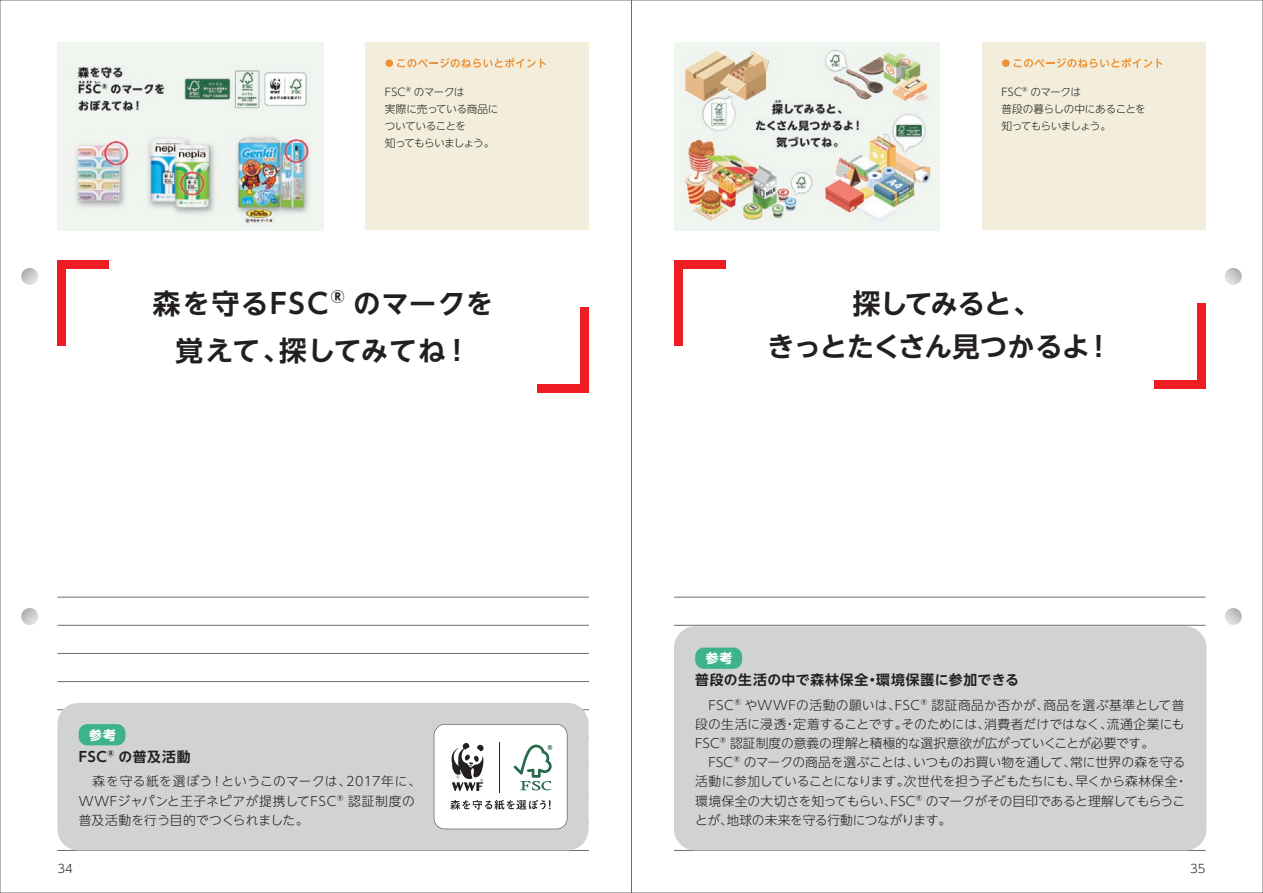
<style>
.page{position:relative;width:1263px;height:893px;background:#fff}
.page>*{position:absolute;margin:0;border:0;box-sizing:border-box;transform-origin:0 0}
.t1{font:700 27.6px/46.8px "UD Shin Go NT Pr 6 N De";letter-spacing:.045em;color:#231f20;text-align:center}
.t2{font:700 27.6px/42.5px "UD Shin Go NT Pr 6 N De";letter-spacing:-.01em;color:#231f20;text-align:center}
.t3{font:700 13.8px "UD Shin Go NT Pr 6 N De";letter-spacing:.045em;color:#231f20}
.t4{font:300 12.75px/19.2px "UD Shin Go NT Pr 6 N";color:#231f20}
.t5{font:300 12.75px/19.2px "UD Shin Go NT Pr 6 N";letter-spacing:.025em;color:#231f20}
.t6{font:700 12.75px "UD Shin Go NT Pr 6 N";color:#fff}
.t7{font:300 11.7px "UD Shin Go NT Pr 6 N";color:#231f20}
.t8{font:300 10.65px/17px "UD Shin Go NT Pr 6 N";letter-spacing:-.05em;color:#231f20}
</style>
<div class="page">
<img style="left:57px;top:43px;width:266px;height:187px">
<img style="left:674px;top:43px;width:266px;height:187px">
<hr style="left:57px;top:597px;width:532px;height:1px;background:#6c6d70">
<hr style="left:57px;top:625px;width:532px;height:1px;background:#6c6d70">
<hr style="left:57px;top:653px;width:532px;height:1px;background:#6c6d70">
<hr style="left:57px;top:681px;width:532px;height:1px;background:#6c6d70">
<hr style="left:57px;top:709px;width:532px;height:1px;background:#6c6d70">
<hr style="left:57px;top:850px;width:532px;height:1px;background:#6c6d70">
<hr style="left:674px;top:597px;width:531px;height:1px;background:#6c6d70">
<hr style="left:674px;top:625px;width:531px;height:1px;background:#6c6d70">
<hr style="left:674px;top:850px;width:531px;height:1px;background:#6c6d70">
<div style="left:366px;top:43px;width:223px;height:187px;background:#f3eddc"></div>
<div style="left:385px;top:59px;width:8px;height:8px;background:#ec9134;border-radius:50%"></div>
<svg style="left:397px;top:58px;width:149px;height:10px"></svg>
<div style="left:57px;top:260px;width:51px;height:9px;background:#ee1d23"></div>
<div style="left:57px;top:260px;width:9px;height:85px;background:#ee1d23"></div>
<div style="left:538px;top:384px;width:51px;height:9px;background:#ee1d23"></div>
<div style="left:580px;top:308px;width:9px;height:85px;background:#ee1d23"></div>
<div style="left:982px;top:43px;width:223px;height:187px;background:#f3eddc"></div>
<div style="left:1002px;top:59px;width:8px;height:8px;background:#ec9134;border-radius:50%"></div>
<svg style="left:1013px;top:58px;width:149px;height:10px"></svg>
<div style="left:674px;top:260px;width:51px;height:9px;background:#ee1d23"></div>
<div style="left:674px;top:260px;width:8px;height:85px;background:#ee1d23"></div>
<div style="left:1154px;top:380px;width:51px;height:8px;background:#ee1d23"></div>
<div style="left:1197px;top:303px;width:8px;height:85px;background:#ee1d23"></div>
<div style="left:674px;top:626px;width:532px;height:224px;background:#d1d2d4;border-radius:21px"></div>
<div style="left:695px;top:648px;width:47px;height:21px;background:#3db389;border-radius:9px"></div>
<div style="left:57px;top:703px;width:532px;height:147px;background:#d1d2d4;border-radius:21px"></div>
<div style="left:79px;top:724px;width:46px;height:21px;background:#3db389;border-radius:9px"></div>
<svg style="left:434px;top:724px;width:133px;height:105px;background:#e5e7e6"></svg>
<hr style="left:631px;top:0;width:1px;height:893px;background:#6c6d70">
<svg style="left:21px;top:268px;width:17px;height:17px"></svg>
<svg style="left:21px;top:608px;width:17px;height:17px"></svg>
<svg style="left:1225px;top:268px;width:17px;height:17px"></svg>
<svg style="left:1225px;top:608px;width:17px;height:17px"></svg>
<p class="t8" style="left:385px;top:83px;width:115px">FSC®のマークは<br>実際に売っている商品についていることを<br>知ってもらいましょう。</p>
<p class="t8" style="left:1001px;top:83px;width:146px">FSC®のマークは<br>普段の暮らしの中にあることを知ってもらいましょう。</p>
<h1 class="t1" style="left:153px;top:280px;width:342px">森を守るFSC®のマークを覚えて、探してみてね！</h1>
<h1 class="t2" style="left:767px;top:282px;width:347px">探してみると、<br>きっとたくさん見つかるよ！</h1>
<p class="t6" style="left:89px;top:725px;width:28px">参考</p>
<p class="t3" style="left:79px;top:745px;width:114px">FSC®の普及活動</p>
<p class="t5" style="left:79px;top:771px;width:344px">　森を守る紙を選ぼう！というこのマークは、2017年に、<br>WWFジャパンと王子ネピアが提携してFSC®認証制度の普及活動を行う目的でつくられました。</p>
<p class="t6" style="left:706px;top:648px;width:28px">参考</p>
<p class="t3" style="left:695px;top:669px;width:325px">普段の生活の中で森林保全・環境保護に参加できる</p>
<p class="t4" style="left:695px;top:695px;width:494px">　FSC®やWWFの活動の願いは、FSC®認証商品か否かが、商品を選ぶ基準として普段の生活に浸透・定着することです。そのためには、消費者だけではなく、流通企業にもFSC®認証制度の意義の理解と積極的な選択意欲が広がっていくことが必要です。　FSC®のマークの商品を選ぶことは、いつものお買い物を通して、常に世界の森を守る活動に参加していることになります。次世代を担う子どもたちにも、早くから森林保全・環境保全の大切さを知ってもらい、FSC®のマークがその目印であると理解してもらうことが、地球の未来を守る行動につながります。</p>
<p class="t7" style="left:57px;top:859px;width:17px">34</p>
<p class="t7" style="left:1190px;top:859px;width:17px">35</p>
</div>
